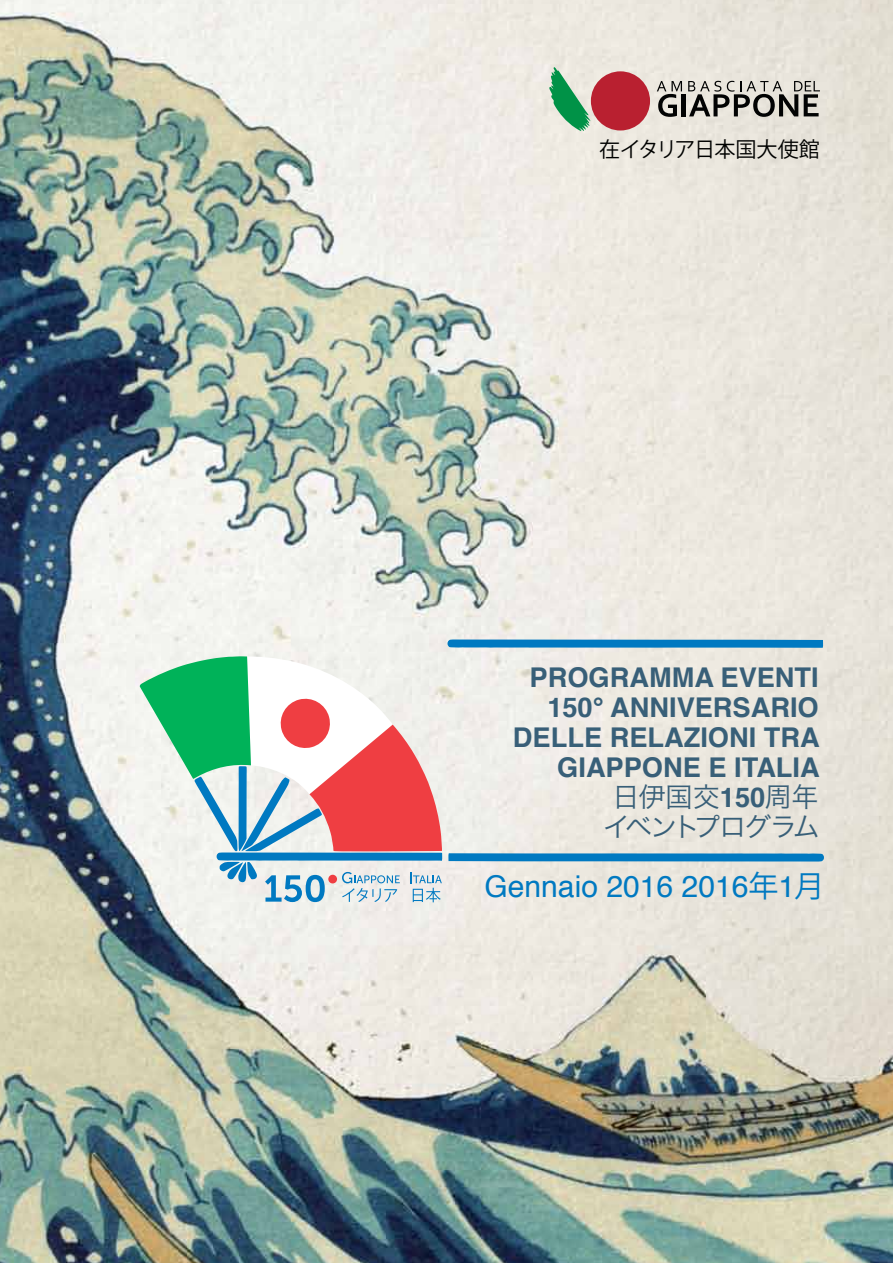
<style>
.page{position:relative;width:893px;height:1263px;background:#fff}
.page>*{position:absolute;margin:0;border:0;box-sizing:border-box;transform-origin:0 0}
.t1{font:30px "Helvetica";color:#0079c1}
.t2{font:700 27.15px/30px "Helvetica";color:#385f78;text-align:right}
.t3{font:27.15px/30px "Hira Kaku Pro W3";letter-spacing:-.075em;color:#385f78;text-align:center}
.t4{font:21.15px "Koz Go Pro";letter-spacing:-.03em;color:#000100}
.s1{font-family:"Helvetica";font-weight:700}
.s2{font-family:"Koz Go Pro"}
</style>
<div class="page">
<img style="left:0;top:0;width:893px;height:1263px">
<svg style="left:447px;top:639px;width:376px;height:9px;background:#1d87c5"></svg>
<svg style="left:448px;top:853px;width:377px;height:8px;background:#0e7fc2"></svg>
<svg style="left:549px;top:67px;width:42px;height:64px;background:#86c39d"></svg>
<svg style="left:657px;top:81px;width:25px;height:36px"></svg>
<hr style="left:682px;top:94px;width:4px;height:22px;background:#020303">
<svg style="left:688px;top:81px;width:132px;height:36px;background:#9d9a94"></svg>
<div style="left:591px;top:71px;width:59px;height:59px;background:#b92030;border-radius:50%"></div>
<svg style="left:139px;top:656px;width:303px;height:246px"></svg>
<p class="t4" style="left:599px;top:136px;width:222px">在イタリア日本国大使館</p>
<p class="t2" style="left:513px;top:662px;width:308px">PROGRAMMA EVENTI<br>150° ANNIVERSARIO<br>DELLE RELAZIONI TRA<br>GIAPPONE E ITALIA</p>
<p class="t3" style="left:603px;top:779px;width:218px">日伊国交<span class="s1">150</span>周年イベントプログラム</p>
<p class="t1" style="left:484px;top:863px;width:342px">Gennaio 2016 2016<span class="s2">年</span>1<span class="s2">月</span></p>
</div>
